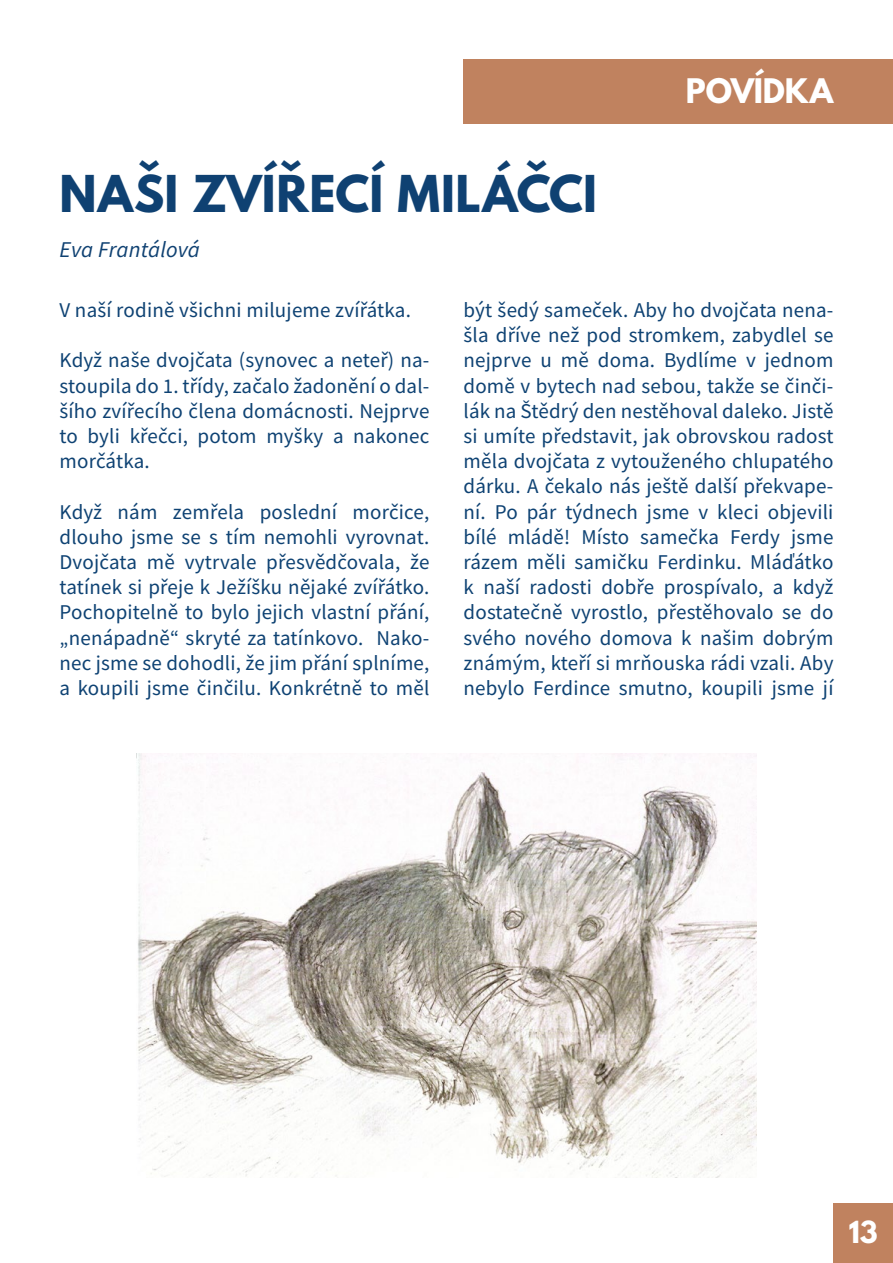
<style>
.page{position:relative;width:893px;height:1263px;background:#fff}
.page>*{position:absolute;margin:0;border:0;box-sizing:border-box;transform-origin:0 0}
.t1{font:700 45px "League Spartan";letter-spacing:.005em;color:#0f4172}
.t2{font:700 30px "League Spartan";letter-spacing:-.005em;color:#fff}
.t3{font:700 27px "League Spartan";color:#fff}
.t4{font:italic 22.5px "Source Sans Pro";letter-spacing:.005em;color:#0f4172}
.t5{font:21px/25.2px "Source Sans Pro";letter-spacing:.01em;color:#0e4273;text-align:justify}
</style>
<div class="page">
<div style="left:833px;top:1203px;width:60px;height:60px;background:#c0825f"></div>
<img style="left:136px;top:753px;width:621px;height:425px">
<div style="left:463px;top:60px;width:430px;height:64px;background:#c0825f"></div>
<h1 class="t1" style="left:60px;top:159px;width:539px">NAŠI ZVÍŘECÍ MILÁČCI</h1>
<p class="t4" style="left:60px;top:236px;width:142px">Eva Frantálová</p>
<h2 class="t2" style="left:686px;top:67px;width:149px">POVÍDKA</h2>
<p class="t5" style="left:60px;top:297px;width:353px">V naší rodině všichni milujeme zvířátka.</p>
<p class="t5" style="left:60px;top:348px;width:371px">Když naše dvojčata (synovec a neteř) na&shy;stoupila do 1. třídy, začalo žadonění o dal&shy;šího zvířecího člena domácnosti. Nejprve to byli křečci, potom myšky a nakonec morčátka.</p>
<p class="t5" style="left:60px;top:499px;width:371px">Když nám zemřela poslední morčice, dlouho jsme se s tím nemohli vyrovnat.<br>Dvojčata mě vytrvale přesvědčovala, že tatínek si přeje k Ježíšku nějaké zvířátko.<br>Pochopitelně to bylo jejich vlastní přání, „nenápadně“ skryté za tatínkovo. Nako&shy;nec jsme se dohodli, že jim přání splníme, a koupili jsme činčilu. Konkrétně to měl</p>
<p class="t5" style="left:463px;top:297px;width:371px">být šedý sameček. Aby ho dvojčata nena&shy;šla dříve než pod stromkem, zabydlel se nejprve u mě doma. Bydlíme v jednom domě v bytech nad sebou, takže se činči&shy;lák na Štědrý den nestěhoval daleko. Jistě si umíte představit, jak obrovskou radost měla dvojčata z vytouženého chlupatého dárku. A čekalo nás ještě další překvape&shy;ní. Po pár týdnech jsme v kleci objevili bílé mládě! Místo samečka Ferdy jsme rázem měli samičku Ferdinku. Mláďátko k naší radosti dobře prospívalo, a když dostatečně vyrostlo, přestěhovalo se do svého nového domova k našim dobrým známým, kteří si mrňouska rádi vzali. Aby nebylo Ferdince smutno, koupili jsme jí</p>
<p class="t3" style="left:849px;top:1211px;width:31px">13</p>
</div>
